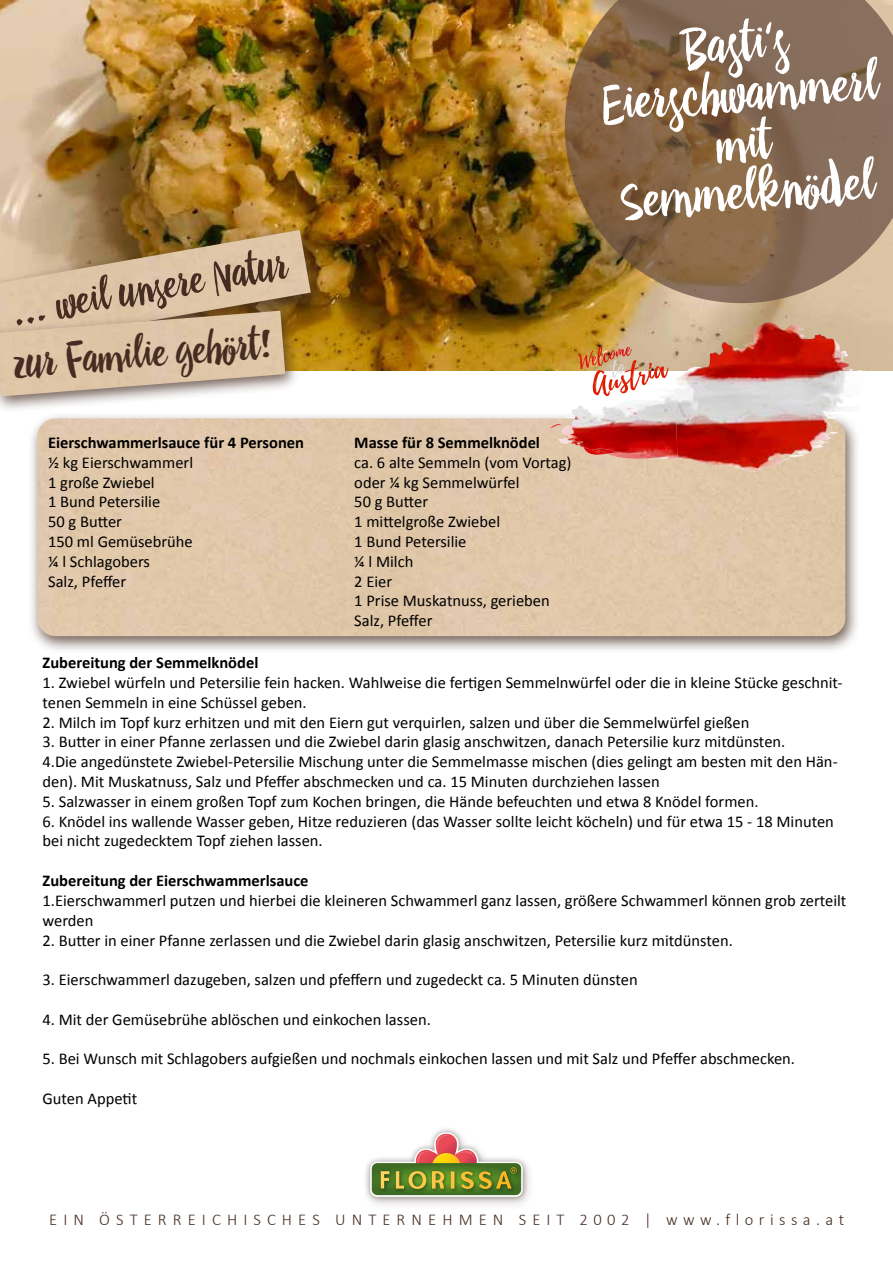
<style>
.page{position:relative;width:893px;height:1263px;background:#fff}
.page>*{position:absolute;margin:0;border:0;box-sizing:border-box;transform-origin:0 0}
.t1{font:54px/49.5px "Drina";color:#fff;text-align:center}
.t2{font:43.95px "Drina";color:#462d22}
.t3{font:16.5px/19.8px "Calibri";color:#000}
.t4{font:700 16.5px "Calibri";color:#000}
.t5{font:300 16.5px "Calibri";letter-spacing:.37em;color:#462d22}
</style>
<div class="page">
<div style="left:28px;top:411px;width:832px;height:242px;background:#462d22;opacity:.75"></div>
<div style="left:37px;top:418px;width:808px;height:218px;background:#e0c7a9"></div>
<img style="left:366px;top:1128px;width:164px;height:76px">
<svg style="left:370px;top:1132px;width:153px;height:65px"></svg>
<img style="left:0;top:0;width:893px;height:371px">
<div style="left:0;top:224px;width:325px;height:139px;background:#462d22;opacity:.75"></div>
<img style="left:0;top:230px;width:311px;height:117px">
<div style="left:0;top:304px;width:300px;height:109px;background:#462d22;opacity:.75"></div>
<img style="left:0;top:311px;width:285px;height:85px">
<svg style="left:562px;top:0;width:331px;height:306px;background:#8b6d4f"></svg>
<img style="left:562px;top:425px;width:93px;height:34px">
<svg style="left:829px;top:432px;width:10px;height:3px"></svg>
<svg style="left:579px;top:346px;width:90px;height:34px"></svg>
<svg style="left:550px;top:417px;width:93px;height:41px;background:#ce675f"></svg>
<img style="left:675px;top:322px;width:93px;height:66px">
<img style="left:837px;top:376px;width:23px;height:36px">
<img style="left:579px;top:380px;width:96px;height:38px">
<h2 class="t2" style="left:8px;top:285px;width:281px;rotate:-10deg">… weil unsere Natur</h2>
<h2 class="t2" style="left:13px;top:338px;width:261px;rotate:-5deg">zur Familie gehört!</h2>
<p class="t4" style="left:48px;top:432px;width:257px">Eierschwammerlsauce für 4 Personen</p>
<p class="t3" style="left:48px;top:452px;width:146px">½ kg Eierschwammerl<br>1 große Zwiebel<br>1 Bund Petersilie<br>50 g Butter<br>150 ml Gemüsebrühe ¼ l Schlagobers<br>Salz, Pfeffer</p>
<h1 class="t1" style="left:596px;top:27px;width:279px;rotate:-4deg">Basti‘s<br>Eierschwamm erl mit<br>Semm elknödel</h1>
<p class="t4" style="left:354px;top:432px;width:187px">Masse für 8 Semmelknödel</p>
<p class="t3" style="left:354px;top:452px;width:219px">ca. 6 alte Semmeln (vom Vortag) oder ¼ kg Semmelwürfel<br>50 g Butter<br>1 mittelgroße Zwiebel<br>1 Bund Petersilie<br>¼ l Milch<br>2 Eier<br>1 Prise Muskatnuss, gerieben<br>Salz, Pfeffer</p>
<p class="t4" style="left:43px;top:652px;width:217px">Zubereitung der Semmelknödel</p>
<p class="t3" style="left:43px;top:673px;width:802px">1. Zwiebel würfeln und Petersilie fein hacken. Wahlweise die fertigen Semmelnwürfel oder die in kleine Stücke geschnit&shy;tenen Semmeln in eine Schüssel geben.</p>
<p class="t3" style="left:43px;top:712px;width:708px">2. Milch im Topf kurz erhitzen und mit den Eiern gut verquirlen, salzen und über die Semmelwürfel gießen</p>
<p class="t3" style="left:43px;top:732px;width:797px">3. Butter in einer Pfanne zerlassen und die Zwiebel darin glasig anschwitzen, danach Petersilie kurz mitdünsten.<br>4.Die angedünstete Zwiebel-Petersilie Mischung unter die Semmelmasse mischen (dies gelingt am besten mit den Hän&shy;den). Mit Muskatnuss, Salz und Pfeffer abschmecken und ca. 15 Minuten durchziehen lassen</p>
<p class="t3" style="left:43px;top:791px;width:717px">5. Salzwasser in einem großen Topf zum Kochen bringen, die Hände befeuchten und etwa 8 Knödel formen.</p>
<p class="t3" style="left:43px;top:811px;width:793px">6. Knödel ins wallende Wasser geben, Hitze reduzieren (das Wasser sollte leicht köcheln) und für etwa 15 - 18 Minuten bei nicht zugedecktem Topf ziehen lassen.</p>
<p class="t4" style="left:43px;top:870px;width:268px">Zubereitung der Eierschwammerlsauce</p>
<p class="t3" style="left:43px;top:890px;width:805px">1.Eierschwammerl putzen und hierbei die kleineren Schwammerl ganz lassen, größere Schwammerl können grob zerteilt werden</p>
<p class="t3" style="left:43px;top:930px;width:692px">2. Butter in einer Pfanne zerlassen und die Zwiebel darin glasig anschwitzen, Petersilie kurz mitdünsten.</p>
<p class="t3" style="left:43px;top:970px;width:597px">3. Eierschwammerl dazugeben, salzen und pfeffern und zugedeckt ca. 5 Minuten dünsten</p>
<p class="t3" style="left:43px;top:1009px;width:390px">4. Mit der Gemüsebrühe ablöschen und einkochen lassen.</p>
<p class="t3" style="left:43px;top:1049px;width:754px">5. Bei Wunsch mit Schlagobers aufgießen und nochmals einkochen lassen und mit Salz und Pfeffer abschmecken.</p>
<p class="t3" style="left:43px;top:1088px;width:96px">Guten Appetit</p>
<p class="t5" style="left:49px;top:1209px;width:796px">EIN ÖSTERREICHISCHES UNTERNEHMEN SEIT 2002 | www.florissa.at</p>
</div>
